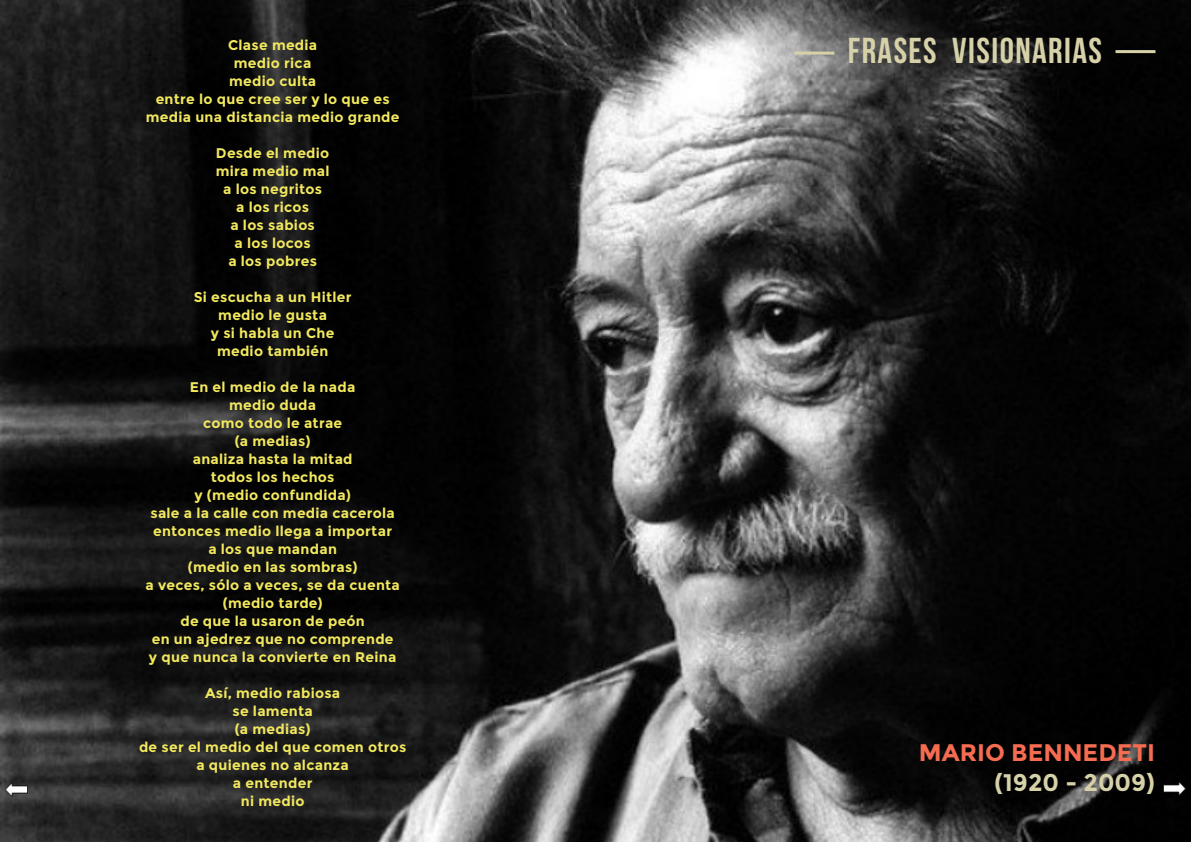
<style>
.page{position:relative;width:1191px;height:842px;background:#fff}
.page>*{position:absolute;margin:0;border:0;box-sizing:border-box;transform-origin:0 0}
.t1{font:700 36px "Bebas Neue";letter-spacing:.04em;color:#d6d1a9}
.t2{font:700 24px "Montserrat";color:#f66c50}
.t3{font:700 24px "Montserrat";color:#d6d1a9}
.t4{font:700 14px/18px "Montserrat";letter-spacing:.02em;color:#f2e85e;text-align:center}
</style>
<div class="page">
<img style="left:0;top:0;width:1191px;height:842px">
<hr style="left:794px;top:52px;width:40px;height:3px;background:#d6d1a9">
<hr style="left:1115px;top:50px;width:40px;height:3px;background:#d6d1a9">
<img style="left:1163px;top:780px;width:23px;height:16px">
<img style="left:5px;top:781px;width:22px;height:16px">
<p class="t4" style="left:146px;top:37px;width:255px">Clase media<br>medio rica<br>medio culta<br>entre lo que cree ser y lo que es media una distancia medio grande</p>
<p class="t4" style="left:216px;top:145px;width:115px">Desde el medio mira medio mal a los negritos<br>a los ricos<br>a los sabios<br>a los locos<br>a los pobres</p>
<p class="t4" style="left:194px;top:288px;width:159px">Si escucha a un Hitler medio le gusta<br>y si habla un Che medio también</p>
<p class="t4" style="left:145px;top:378px;width:256px">En el medio de la nada<br>medio duda<br>como todo le atrae<br>(a medias)<br>analiza hasta la mitad<br>todos los hechos<br>y (medio confundida)<br>sale a la calle con media cacerola entonces medio llega a importar<br>a los que mandan<br>(medio en las sombras)<br>a veces, sólo a veces, se da cuenta (medio tarde)<br>de que la usaron de peón<br>en un ajedrez que no comprende<br>y que nunca la convierte en Reina</p>
<p class="t4" style="left:139px;top:684px;width:269px">Así, medio rabiosa<br>se lamenta<br>(a medias)<br>de ser el medio del que comen otros a quienes no alcanza<br>a entender<br>ni medio</p>
<h1 class="t1" style="left:848px;top:30px;width:256px">FRASES VISIONARIAS</h1>
<h2 class="t2" style="left:919px;top:738px;width:238px">MARIO BENNEDETI</h2>
<h2 class="t3" style="left:994px;top:768px;width:162px">(1920 - 2009)</h2>
</div>
